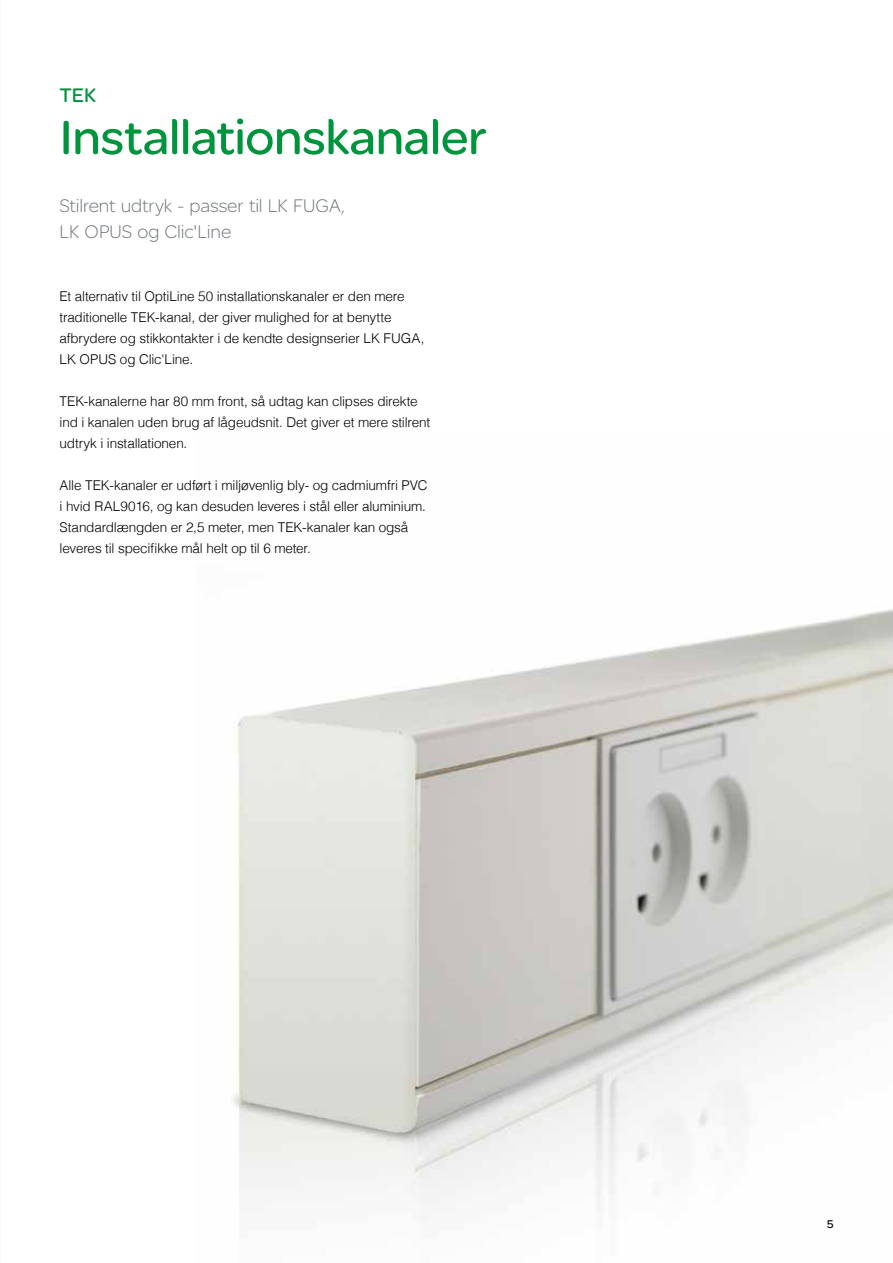
<style>
.page{position:relative;width:893px;height:1263px;background:#fff}
.page>*{position:absolute;margin:0;border:0;box-sizing:border-box;transform-origin:0 0}
.t1{font:51px "SE Optimist";letter-spacing:-.01em;color:#00953c}
.t2{font:21px "SE Optimist";color:#00953c}
.t3{font:300 19.5px/25.5px "SE Optimist";letter-spacing:-.005em;color:#71777a}
.t4{font:300 13.5px/21px "Helvetica";letter-spacing:-.01em;color:#000}
.t5{font:12px "SE Optimist";color:#000}
</style>
<div class="page">
<img style="left:233px;top:608px;width:660px;height:604px">
<h2 class="t2" style="left:60px;top:80px;width:38px">TEK</h2>
<h1 class="t1" style="left:60px;top:102px;width:429px">Installationskanaler</h1>
<h3 class="t3" style="left:60px;top:192px;width:287px">Stilrent udtryk - passer til LK FUGA,<br>LK OPUS og Clic'Line</h3>
<p class="t4" style="left:60px;top:285px;width:367px">Et alternativ til OptiLine 50 installationskanaler er den mere traditionelle TEK-kanal, der giver mulighed for at benytte afbrydere og stikkontakter i de kendte designserier LK FUGA, LK OPUS og Clic'Line.</p>
<p class="t4" style="left:60px;top:390px;width:372px">TEK-kanalerne har 80 mm front, så udtag kan clipses direkte ind i kanalen uden brug af lågeudsnit. Det giver et mere stilrent udtryk i installationen.</p>
<p class="t4" style="left:60px;top:474px;width:370px">Alle TEK-kanaler er udført i miljøvenlig bly- og cadmiumfri PVC i hvid RAL9016, og kan desuden leveres i stål eller aluminium.<br>Standardlængden er 2,5 meter, men TEK-kanaler kan også leveres til specifikke mål helt op til 6 meter.</p>
<p class="t5" style="left:827px;top:1215px;width:8px">5</p>
</div>
